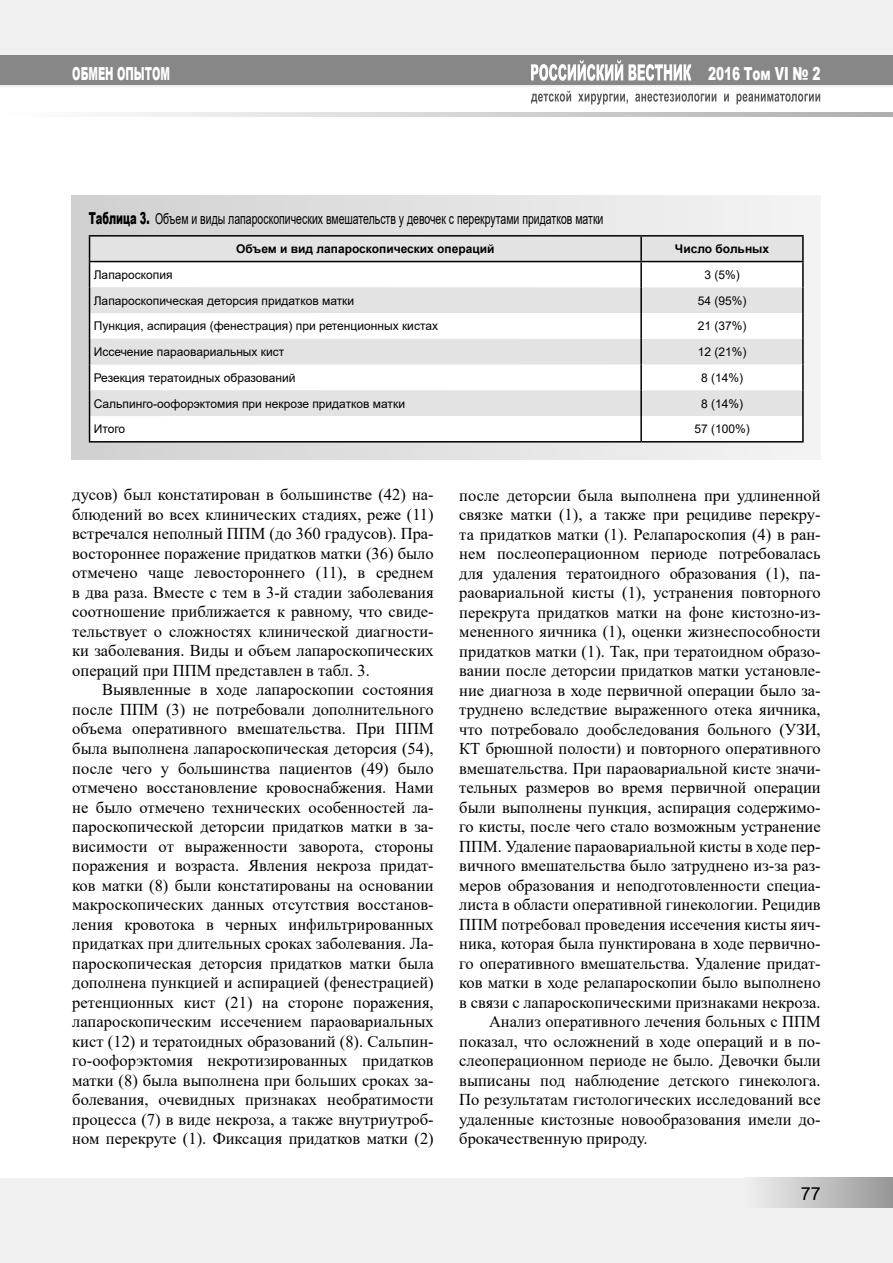
<style>
.page{position:relative;width:893px;height:1263px;background:#fff}
.page>*{position:absolute;margin:0;border:0;box-sizing:border-box;transform-origin:0 0}
.t1{font:900 18px "Arial";color:#fff;scale:.56 1}
.t2{font:900 18px "Arial";color:#fff;scale:.67 1}
.t3{font:18px "Arial";color:#000}
.t4{font:16.5px/19.5px "Times New Roman";color:#000;text-align:justify}
.t5{font:15px "Arial";color:#000;scale:.7 1}
.t6{font:12px "Arial";color:#000}
.t7{font:700 12px "Arial";color:#000}
.s1{font-weight:900;font-size:16.5px}
</style>
<div class="page">
<div style="left:0;top:1178px;width:893px;height:85px;background:#f0f0f0"></div>
<div style="left:744px;top:1178px;width:149px;height:30px;background:linear-gradient(to right,#f1f1f1,#979797)"></div>
<div style="left:0;top:0;width:893px;height:87px;background:#f0f0f0"></div>
<div style="left:0;top:55px;width:893px;height:30px;background:#878787"></div>
<svg style="left:119px;top:113px;width:774px;height:4px"></svg>
<svg style="left:531px;top:60px;width:160px;height:21px"></svg>
<svg style="left:531px;top:91px;width:289px;height:14px"></svg>
<svg style="left:72px;top:196px;width:748px;height:264px"></svg>
<hr style="left:802px;top:262px;width:2px;height:25px;background:#000">
<hr style="left:802px;top:313px;width:2px;height:26px;background:#000">
<hr style="left:802px;top:365px;width:2px;height:25px;background:#000">
<hr style="left:89px;top:235px;width:552px;height:2px;background:#000">
<hr style="left:641px;top:235px;width:163px;height:2px;background:#000">
<hr style="left:802px;top:237px;width:2px;height:24px;background:#000">
<hr style="left:641px;top:261px;width:163px;height:1px;background:#000">
<hr style="left:802px;top:287px;width:2px;height:26px;background:#000">
<hr style="left:802px;top:339px;width:2px;height:26px;background:#000">
<hr style="left:802px;top:390px;width:2px;height:26px;background:#000">
<svg style="left:89px;top:237px;width:714px;height:204px"></svg>
<hr style="left:802px;top:416px;width:2px;height:25px;background:#000">
<hr style="left:89px;top:441px;width:552px;height:1px;background:#000">
<hr style="left:641px;top:441px;width:163px;height:1px;background:#000">
<p class="t1" style="left:72px;top:61px;width:176px">ОБМЕН ОПЫТОМ</p>
<p class="t2" style="left:708px;top:61px;width:170px">2016 Том VI № 2</p>
<p class="t5" style="left:89px;top:209px;width:737px"><span class="s1">Таблица 3.</span> Объем и виды лапароскопических вмешательств у девочек с перекрутами придатков матки</p>
<p class="t7" style="left:236px;top:240px;width:260px">Объем и вид лапароскопических операций</p>
<p class="t7" style="left:675px;top:240px;width:96px">Число больных</p>
<p class="t6" style="left:94px;top:266px;width:80px">Лапароскопия</p>
<p class="t6" style="left:704px;top:266px;width:37px">3 (5%)</p>
<p class="t6" style="left:94px;top:292px;width:262px">Лапароскопическая деторсия придатков матки</p>
<p class="t6" style="left:698px;top:292px;width:50px">54 (95%)</p>
<p class="t6" style="left:94px;top:318px;width:346px">Пункция, аспирация (фенестрация) при ретенционных кистах</p>
<p class="t6" style="left:698px;top:318px;width:50px">21 (37%)</p>
<p class="t6" style="left:94px;top:344px;width:192px">Иссечение параовариальных кист</p>
<p class="t6" style="left:698px;top:344px;width:50px">12 (21%)</p>
<p class="t6" style="left:94px;top:369px;width:203px">Резекция тератоидных образований</p>
<p class="t6" style="left:701px;top:369px;width:44px">8 (14%)</p>
<p class="t6" style="left:94px;top:395px;width:313px">Сальпинго-оофорэктомия при некрозе придатков матки</p>
<p class="t6" style="left:701px;top:395px;width:44px">8 (14%)</p>
<p class="t6" style="left:94px;top:421px;width:33px">Итого</p>
<p class="t6" style="left:694px;top:421px;width:57px">57 (100%)</p>
<p class="t4" style="left:72px;top:485px;width:363px">дусов) был констатирован в большинстве (42) на&shy;блюдений во всех клинических стадиях, реже (11) встречался неполный ППМ (до 360 градусов). Пра&shy;востороннее поражение придатков матки (36) было отмечено чаще левостороннего (11), в среднем в два раза. Вместе с тем в 3‑й стадии заболевания соотношение приближается к равному, что свиде&shy;тельствует о сложностях клинической диагности&shy;ки заболевания. Виды и объем лапароскопических операций при ППМ представлен в табл. 3.</p>
<p class="t4" style="left:72px;top:680px;width:363px;text-indent:30px">Выявленные в ходе лапароскопии состояния после ППМ (3) не потребовали дополнительного объема оперативного вмешательства. При ППМ была выполнена лапароскопическая деторсия (54), после чего у большинства пациентов (49) было отмечено восстановление кровоснабжения. Нами не было отмечено технических особенностей ла&shy;пароскопической деторсии придатков матки в за&shy;висимости от выраженности заворота, стороны поражения и возраста. Явления некроза придат&shy;ков матки (8) были констатированы на основании макроскопических данных отсутствия восстанов&shy;ления кровотока в черных инфильтрированных придатках при длительных сроках заболевания. Ла&shy;пароскопическая деторсия придатков матки была дополнена пункцией и аспирацией (фенестрацией) ретенционных кист (21) на стороне поражения, лапароскопическим иссечением параовариальных кист (12) и тератоидных образований (8). Сальпин&shy;го-оофорэктомия некротизированных придатков матки (8) была выполнена при больших сроках за&shy;болевания, очевидных признаках необратимости процесса (7) в виде некроза, а также внутриутроб&shy;ном перекруте (1). Фиксация придатков матки (2)</p>
<p class="t4" style="left:459px;top:485px;width:363px">после деторсии была выполнена при удлиненной</p>
<p class="t4" style="left:459px;top:504px;width:363px">связке матки (1), а также при рецидиве перекру-</p>
<p class="t4" style="left:459px;top:524px;width:363px">та придатков матки (1). Релапароскопия (4) в ран-</p>
<p class="t4" style="left:459px;top:543px;width:363px">нем послеоперационном периоде потребовалась</p>
<p class="t4" style="left:459px;top:563px;width:363px">для удаления тератоидного образования (1), па-</p>
<p class="t4" style="left:459px;top:582px;width:363px">раовариальной кисты (1), устранения повторного</p>
<p class="t4" style="left:459px;top:602px;width:363px">перекрута придатков матки на фоне кистозно-из-</p>
<p class="t4" style="left:459px;top:621px;width:363px">мененного яичника (1), оценки жизнеспособности</p>
<p class="t4" style="left:459px;top:641px;width:363px">придатков матки (1). Так, при тератоидном образо-</p>
<p class="t4" style="left:459px;top:660px;width:363px">вании после деторсии придатков матки установле-</p>
<p class="t4" style="left:459px;top:680px;width:363px">ние диагноза в ходе первичной операции было за-</p>
<p class="t4" style="left:459px;top:699px;width:363px">труднено вследствие выраженного отека яичника,</p>
<p class="t4" style="left:459px;top:719px;width:363px">что потребовало дообследования больного (УЗИ,</p>
<p class="t4" style="left:459px;top:738px;width:363px">КТ брюшной полости) и повторного оперативного</p>
<p class="t4" style="left:459px;top:758px;width:363px">вмешательства. При параовариальной кисте значи-</p>
<p class="t4" style="left:459px;top:777px;width:363px">тельных размеров во время первичной операции</p>
<p class="t4" style="left:459px;top:797px;width:363px">были выполнены пункция, аспирация содержимо-</p>
<p class="t4" style="left:459px;top:816px;width:363px">го кисты, после чего стало возможным устранение</p>
<p class="t4" style="left:459px;top:836px;width:363px">ППМ. Удаление параовариальной кисты в ходе пер-</p>
<p class="t4" style="left:459px;top:855px;width:363px">вичного вмешательства было затруднено из‑за раз-</p>
<p class="t4" style="left:459px;top:875px;width:363px">меров образования и неподготовленности специа-</p>
<p class="t4" style="left:459px;top:894px;width:363px">листа в области оперативной гинекологии. Рецидив</p>
<p class="t4" style="left:459px;top:914px;width:363px">ППМ потребовал проведения иссечения кисты яич-</p>
<p class="t4" style="left:459px;top:933px;width:363px">ника, которая была пунктирована в ходе первично-</p>
<p class="t4" style="left:459px;top:953px;width:363px">го оперативного вмешательства. Удаление придат-</p>
<p class="t4" style="left:459px;top:972px;width:363px">ков матки в ходе релапароскопии было выполнено</p>
<p class="t4" style="left:459px;top:992px;width:363px">в связи с лапароскопическими признаками некроза.</p>
<p class="t4" style="left:489px;top:1011px;width:333px">Анализ оперативного лечения больных с ППМ</p>
<p class="t4" style="left:459px;top:1031px;width:363px">показал, что осложнений в ходе операций и в по-</p>
<p class="t4" style="left:459px;top:1050px;width:363px">слеоперационном периоде не было. Девочки были</p>
<p class="t4" style="left:459px;top:1070px;width:363px">выписаны под наблюдение детского гинеколога.</p>
<p class="t4" style="left:459px;top:1089px;width:363px">По результатам гистологических исследований все</p>
<p class="t4" style="left:459px;top:1109px;width:363px">удаленные кистозные новообразования имели до-</p>
<p class="t4" style="left:459px;top:1128px;width:190px">брокачественную природу.</p>
<p class="t3" style="left:801px;top:1181px;width:22px">77</p>
</div>
